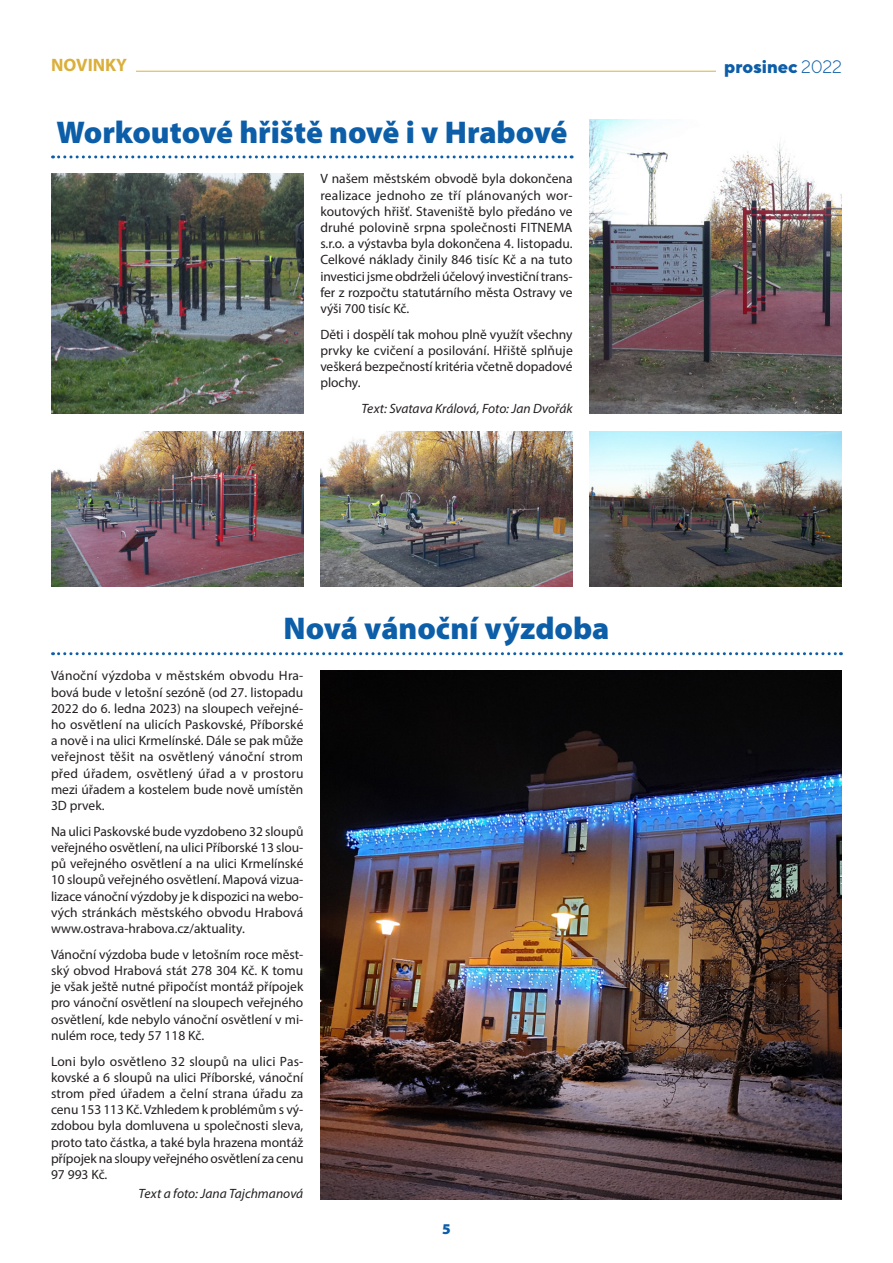
<style>
.page{position:relative;width:893px;height:1263px;background:#fff}
.page>*{position:absolute;margin:0;border:0;box-sizing:border-box;transform-origin:0 0}
.t1{font:900 31.5px "Myriad Pro";letter-spacing:-.005em;color:#0d5ea8}
.t2{font:800 18px "TT Norms";letter-spacing:-.005em;color:#0d5ea8}
.t3{font:700 18px "Myriad Pro";color:#dbaf3b}
.t4{font:900 15px "Myriad Pro";color:#0d5ea8}
.t5{font:13.5px/16.2px "Myriad Pro";color:#231f20;text-align:justify}
.t6{font:italic 13.5px "Myriad Pro";color:#231f20}
.s1{font-weight:300}
</style>
<div class="page">
<hr style="left:60px;top:71px;width:692px;height:1px;background:#dbaf3b">
<div style="left:716px;top:47px;width:134px;height:34px;background:#fff"></div>
<div style="left:51px;top:49px;width:84px;height:31px;background:#fff"></div>
<svg style="left:53px;top:155px;width:519px;height:3px"></svg>
<svg style="left:53px;top:652px;width:788px;height:3px"></svg>
<img style="left:51px;top:173px;width:252px;height:241px">
<img style="left:590px;top:119px;width:252px;height:295px">
<img style="left:51px;top:432px;width:252px;height:155px">
<img style="left:320px;top:432px;width:253px;height:155px">
<img style="left:590px;top:432px;width:252px;height:155px">
<img style="left:320px;top:670px;width:522px;height:529px">
<h2 class="t3" style="left:51px;top:53px;width:77px">NOVINKY</h2>
<h2 class="t2" style="left:724px;top:55px;width:119px">prosinec <span class="s1">2022</span></h2>
<h1 class="t1" style="left:56px;top:114px;width:512px">Workoutové hřiště nově i v Hrabové</h1>
<p class="t5" style="left:320px;top:171px;width:254px">V našem městském obvodě byla dokončena realizace jednoho ze tří plánovaných wor&shy;koutových hřišť. Staveniště bylo předáno ve druhé polovině srpna společnosti FITNEMA s.r.o. a výstavba byla dokončena 4. listopadu.<br>Celkové náklady činily 846 tisíc Kč a na tuto investici jsme obdrželi účelový investiční trans&shy;fer z rozpočtu statutárního města Ostravy ve výši 700 tisíc Kč.</p>
<p class="t5" style="left:320px;top:326px;width:254px">Děti i dospělí tak mohou plně využít všechny prvky ke cvičení a posilování. Hřiště splňuje veškerá bezpečností kritéria včetně dopadové plochy.</p>
<p class="t6" style="left:362px;top:401px;width:213px">Text: Svatava Králová, Foto: Jan Dvořák</p>
<h1 class="t1" style="left:284px;top:611px;width:327px">Nová vánoční výzdoba</h1>
<p class="t5" style="left:51px;top:668px;width:254px">Vánoční výzdoba v městském obvodu Hra&shy;bová bude v letošní sezóně (od 27. listopadu 2022 do 6. ledna 2023) na sloupech veřejné&shy;ho osvětlení na ulicích Paskovské, Příborské a nově i na ulici Krmelínské. Dále se pak může veřejnost těšit na osvětlený vánoční strom před úřadem, osvětlený úřad a v prostoru mezi úřadem a kostelem bude nově umístěn 3D prvek.</p>
<p class="t5" style="left:51px;top:823px;width:254px">Na ulici Paskovské bude vyzdobeno 32 sloupů veřejného osvětlení, na ulici Příborské 13 slou&shy;pů veřejného osvětlení a na ulici Krmelínské 10 sloupů veřejného osvětlení. Mapová vizua&shy;lizace vánoční výzdoby je k dispozici na webo&shy;vých stránkách městského obvodu Hrabová www.ostrava-hrabova.cz/aktuality.</p>
<p class="t5" style="left:51px;top:946px;width:254px">Vánoční výzdoba bude v letošním roce měst&shy;ský obvod Hrabová stát 278 304 Kč. K tomu je však ještě nutné připočíst montáž přípojek pro vánoční osvětlení na sloupech veřejného osvětlení, kde nebylo vánoční osvětlení v mi&shy;nulém roce, tedy 57 118 Kč.</p>
<p class="t5" style="left:51px;top:1053px;width:254px">Loni bylo osvětleno 32 sloupů na ulici Pas&shy;kovské a 6 sloupů na ulici Příborské, vánoční strom před úřadem a čelní strana úřadu za cenu 153 113 Kč. Vzhledem k problémům s vý&shy;zdobou byla domluvena u společnosti sleva, proto tato částka, a také byla hrazena montáž přípojek na sloupy veřejného osvětlení za cenu 97 993 Kč.</p>
<p class="t6" style="left:139px;top:1185px;width:166px">Text a foto: Jana Tajchmanová</p>
<p class="t4" style="left:442px;top:1220px;width:10px">5</p>
</div>
